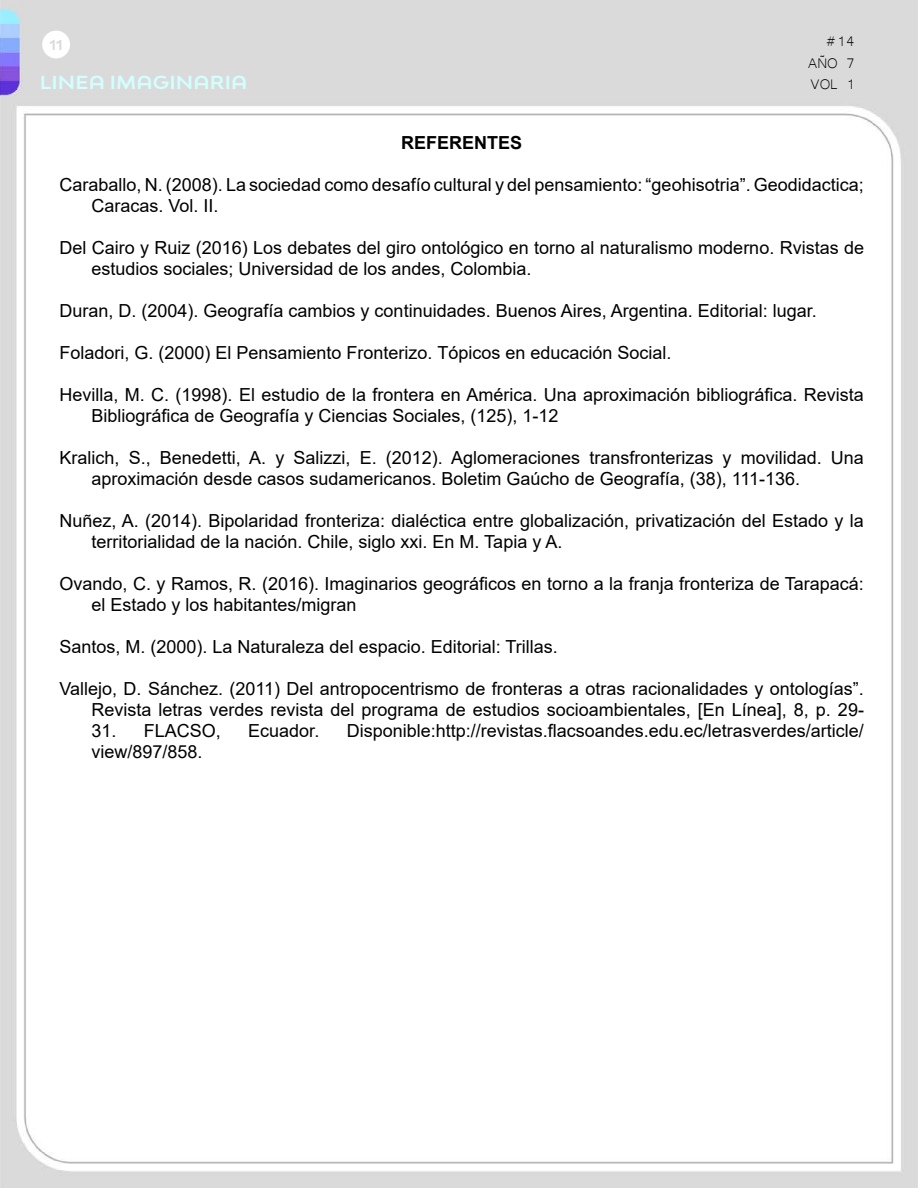
<style>
.page{position:relative;width:918px;height:1188px;background:#fff}
.page>*{position:absolute;margin:0;border:0;box-sizing:border-box;transform-origin:0 0}
.t1{font:18px/21px "Arial";color:#000}
.t2{font:700 expanded 18px "Bw Modelica SS01";letter-spacing:.01em;color:#d2ffff}
.t3{font:18px/21.6px "Microsoft Yi Baiti";color:#000;text-align:justify}
.t4{font:700 18px "Arial";color:#000}
.t5{font:700 expanded 13.5px "Bw Modelica SS01";color:#dbdbdb}
</style>
<div class="page">
<img style="left:0;top:0;width:918px;height:1188px">
<div style="left:42px;top:31px;width:28px;height:27px;background:#fff;border-radius:50%"></div>
<p class="t5" style="left:49px;top:36px;width:15px">11</p>
<p class="t2" style="left:40px;top:71px;width:209px">LINEA IMAGINARIA</p>
<p class="t3" style="left:808px;top:29px;width:48px;text-indent:17px">#14<br>AÑO 7<br>VOL 1</p>
<p class="t4" style="left:401px;top:130px;width:123px">REFERENTES</p>
<p class="t1" style="left:91px;top:174px;width:774px;text-indent:-32px">Caraballo, N. (2008). La sociedad como desafío cultural y del pensamiento: “geohisotria”. Geodidactica;<br>Caracas. Vol. II.</p>
<p class="t1" style="left:91px;top:237px;width:774px;text-indent:-32px">Del Cairo y Ruiz (2016) Los debates del giro ontológico en torno al naturalismo moderno. Rvistas de estudios sociales; Universidad de los andes, Colombia.</p>
<p class="t1" style="left:60px;top:300px;width:759px">Duran, D. (2004). Geografía cambios y continuidades. Buenos Aires, Argentina. Editorial: lugar.</p>
<p class="t1" style="left:60px;top:342px;width:613px">Foladori, G. (2000) El Pensamiento Fronterizo. Tópicos en educación Social.</p>
<p class="t1" style="left:91px;top:384px;width:774px;text-indent:-32px">Hevilla, M. C. (1998). El estudio de la frontera en América. Una aproximación bibliográfica. Revista<br>Bibliográfica de Geografía y Ciencias Sociales, (125), 1-12</p>
<p class="t1" style="left:91px;top:447px;width:774px;text-indent:-32px">Kralich, S., Benedetti, A. y Salizzi, E. (2012). Aglomeraciones transfronterizas y movilidad. Una aproximación desde casos sudamericanos. Boletim Gaúcho de Geografía, (38), 111-136.</p>
<p class="t1" style="left:91px;top:510px;width:774px;text-indent:-32px">Nuñez, A. (2014). Bipolaridad fronteriza: dialéctica entre globalización, privatización del Estado y la territorialidad de la nación. Chile, siglo xxi. En M. Tapia y A.</p>
<p class="t1" style="left:91px;top:573px;width:774px;text-indent:-32px">Ovando, C. y Ramos, R. (2016). Imaginarios geográficos en torno a la franja fronteriza de Tarapacá: el Estado y los habitantes/migran</p>
<p class="t1" style="left:60px;top:636px;width:500px">Santos, M. (2000). La Naturaleza del espacio. Editorial: Trillas.</p>
<p class="t1" style="left:60px;top:678px;width:806px;text-align:right">Vallejo, D. Sánchez. (2011) Del antropocentrismo de fronteras a otras racionalidades y ontologías”.<br>Revista letras verdes revista del programa de estudios socioambientales, [En Línea], 8, p. 29-</p>
<p class="t1" style="left:91px;top:720px;width:131px">31. FLACSO,</p>
<p class="t1" style="left:248px;top:720px;width:73px">Ecuador.</p>
<p class="t1" style="left:347px;top:720px;width:519px">Disponible:http://revistas.flacsoandes.edu.ec/letrasverdes/article/</p>
<p class="t1" style="left:91px;top:741px;width:113px">view/897/858.</p>
</div>
